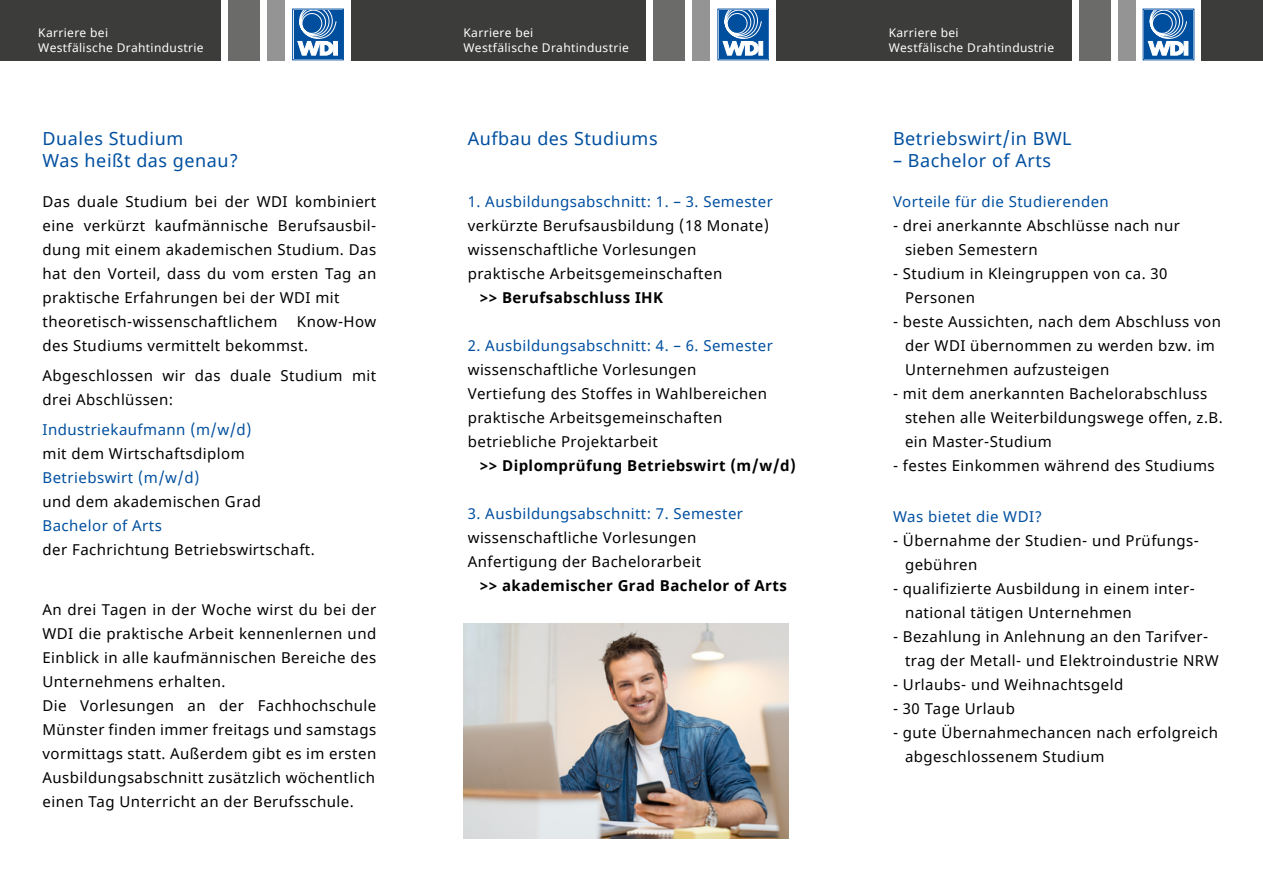
<style>
.page{position:relative;width:1263px;height:893px;background:#fff}
.page>*{position:absolute;margin:0;border:0;box-sizing:border-box;transform-origin:0 0}
.t1{font:18px/21.6px "Noto Sans";letter-spacing:.03em;color:#004f9f}
.t2{font:15px/24px "Noto Sans";letter-spacing:.03em;color:#000}
.t3{font:15px "Noto Sans";letter-spacing:.03em;color:#004f9f}
.t4{font:700 15px "Noto Sans";letter-spacing:.03em;color:#000}
.t5{font:12px/14.4px "Noto Sans";letter-spacing:.03em;color:#fff}
</style>
<div class="page">
<div style="left:1143px;top:9px;width:51px;height:51px;border:1px solid #004f9f"></div>
<div style="left:1144px;top:10px;width:48px;height:48px;background:#004f9f"></div>
<svg style="left:1147px;top:10px;width:40px;height:46px"></svg>
<div style="left:1184px;top:41px;width:4px;height:14px;background:#fff;border:1px solid #fff"></div>
<div style="left:837px;top:0;width:234px;height:60px;background:#3c3c3b"></div>
<div style="left:1079px;top:0;width:31px;height:60px;background:#6b6b6a"></div>
<div style="left:1118px;top:0;width:17px;height:60px;background:#949494"></div>
<div style="left:1202px;top:0;width:61px;height:60px;background:#3c3c3b"></div>
<div style="left:718px;top:9px;width:51px;height:51px;border:1px solid #004f9f"></div>
<div style="left:719px;top:10px;width:48px;height:48px;background:#004f9f"></div>
<svg style="left:722px;top:10px;width:40px;height:46px"></svg>
<svg style="left:759px;top:41px;width:4px;height:14px"></svg>
<div style="left:411px;top:0;width:235px;height:60px;background:#3c3c3b"></div>
<div style="left:653px;top:0;width:32px;height:60px;background:#6b6b6a"></div>
<div style="left:693px;top:0;width:17px;height:60px;background:#949494"></div>
<div style="left:776px;top:0;width:69px;height:60px;background:#3c3c3b"></div>
<div style="left:292px;top:9px;width:52px;height:51px;border:1px solid #004f9f"></div>
<div style="left:294px;top:10px;width:48px;height:48px;background:#004f9f"></div>
<svg style="left:297px;top:10px;width:40px;height:46px"></svg>
<div style="left:333px;top:41px;width:5px;height:14px;background:#fff;border:1px solid #fff"></div>
<div style="left:0;top:0;width:221px;height:60px;background:#3c3c3b"></div>
<div style="left:228px;top:0;width:32px;height:60px;background:#6b6b6a"></div>
<div style="left:267px;top:0;width:18px;height:60px;background:#949494"></div>
<div style="left:351px;top:0;width:69px;height:60px;background:#3c3c3b"></div>
<img style="left:463px;top:623px;width:325px;height:216px">
<p class="t5" style="left:38px;top:26px;width:167px">Karriere bei<br>Westfälische Drahtindustrie</p>
<p class="t5" style="left:463px;top:26px;width:167px">Karriere bei<br>Westfälische Drahtindustrie</p>
<p class="t5" style="left:889px;top:26px;width:167px">Karriere bei<br>Westfälische Drahtindustrie</p>
<p class="t1" style="left:43px;top:129px;width:198px">Duales Studium<br>Was heißt das genau?</p>
<p class="t1" style="left:468px;top:129px;width:191px">Aufbau des Studiums</p>
<p class="t1" style="left:893px;top:129px;width:180px">Betriebswirt/in BWL</p>
<p class="t1" style="left:893px;top:150px;width:160px">– Bachelor of Arts</p>
<p class="t2" style="left:43px;top:190px;width:335px">Das duale Studium bei der WDI kombiniert eine verkürzt kaufmännische Berufsausbil&shy;dung mit einem akademischen Studium. Das hat den Vorteil, dass du vom ersten Tag an praktische Erfahrungen bei der WDI mit theoretisch-wissenschaftlichem</p>
<p class="t2" style="left:43px;top:310px;width:335px;text-indent:254px">Know-How des Studiums vermittelt bekommst.</p>
<p class="t2" style="left:43px;top:364px;width:335px">Abgeschlossen wir das duale Studium mit drei Abschlüssen:</p>
<p class="t3" style="left:43px;top:419px;width:211px">Industriekaufmann (m/w/d)</p>
<p class="t2" style="left:43px;top:442px;width:204px">mit dem Wirtschaftsdiplom</p>
<p class="t3" style="left:43px;top:467px;width:158px">Betriebswirt (m/w/d)</p>
<p class="t2" style="left:43px;top:490px;width:220px">und dem akademischen Grad</p>
<p class="t3" style="left:43px;top:515px;width:121px">Bachelor of Arts</p>
<p class="t2" style="left:43px;top:538px;width:274px">der Fachrichtung Betriebswirtschaft.</p>
<p class="t2" style="left:43px;top:598px;width:335px">An drei Tagen in der Woche wirst du bei der WDI die praktische Arbeit kennenlernen und Einblick in alle kaufmännischen Bereiche des Unternehmens erhalten.<br>Die Vorlesungen an der Fachhochschule Münster finden immer freitags und samstags vormittags statt. Außerdem gibt es im ersten Ausbildungsabschnitt zusätzlich wöchentlich einen Tag Unterricht an der Berufsschule.</p>
<p class="t3" style="left:468px;top:191px;width:307px">1. Ausbildungsabschnitt: 1. – 3. Semester</p>
<p class="t2" style="left:468px;top:214px;width:303px">verkürzte Berufsausbildung (18 Monate) wissenschaftliche Vorlesungen praktische Arbeitsgemeinschaften</p>
<p class="t4" style="left:480px;top:287px;width:185px">&gt;&gt; Berufsabschluss IHK</p>
<p class="t3" style="left:468px;top:335px;width:307px">2. Ausbildungsabschnitt: 4. – 6. Semester</p>
<p class="t2" style="left:468px;top:358px;width:301px">wissenschaftliche Vorlesungen Vertiefung des Stoffes in Wahlbereichen praktische Arbeitsgemeinschaften betriebliche Projektarbeit</p>
<p class="t4" style="left:480px;top:455px;width:318px">&gt;&gt; Diplomprüfung Betriebswirt (m/w/d)</p>
<p class="t3" style="left:468px;top:503px;width:277px">3. Ausbildungsabschnitt: 7. Semester</p>
<p class="t2" style="left:468px;top:526px;width:235px">wissenschaftliche Vorlesungen<br>Anfertigung der Bachelorarbeit</p>
<p class="t4" style="left:480px;top:575px;width:309px">&gt;&gt; akademischer Grad Bachelor of Arts</p>
<p class="t3" style="left:893px;top:191px;width:217px">Vorteile für die Studierenden</p>
<p class="t2" style="left:905px;top:214px;width:276px;text-indent:-12px">- drei anerkannte Abschlüsse nach nur sieben Semestern</p>
<p class="t2" style="left:905px;top:262px;width:264px;text-indent:-12px">- Studium in Kleingruppen von ca. 30<br>Personen</p>
<p class="t2" style="left:905px;top:310px;width:317px;text-indent:-12px">- beste Aussichten, nach dem Abschluss von der WDI übernommen zu werden bzw. im<br>Unternehmen aufzusteigen</p>
<p class="t2" style="left:905px;top:382px;width:319px;text-indent:-12px">- mit dem anerkannten Bachelorabschluss stehen alle Weiterbildungswege offen, z.B. ein Master-Studium</p>
<p class="t2" style="left:893px;top:454px;width:323px">- festes Einkommen während des Studiums</p>
<p class="t3" style="left:893px;top:506px;width:151px">Was bietet die WDI?</p>
<p class="t2" style="left:905px;top:529px;width:295px;text-indent:-12px">- Übernahme der Studien- und Prüfungs&shy;gebühren</p>
<p class="t2" style="left:905px;top:577px;width:291px;text-indent:-12px">- qualifizierte Ausbildung in einem inter&shy;national tätigen Unternehmen</p>
<p class="t2" style="left:905px;top:625px;width:315px;text-indent:-12px">- Bezahlung in Anlehnung an den Tarifver&shy;trag der Metall- und Elektroindustrie NRW</p>
<p class="t2" style="left:893px;top:673px;width:232px">- Urlaubs- und Weihnachtsgeld</p>
<p class="t2" style="left:893px;top:697px;width:123px">- 30 Tage Urlaub</p>
<p class="t2" style="left:905px;top:721px;width:314px;text-indent:-12px">- gute Übernahmechancen nach erfolgreich abgeschlossenem Studium</p>
</div>
